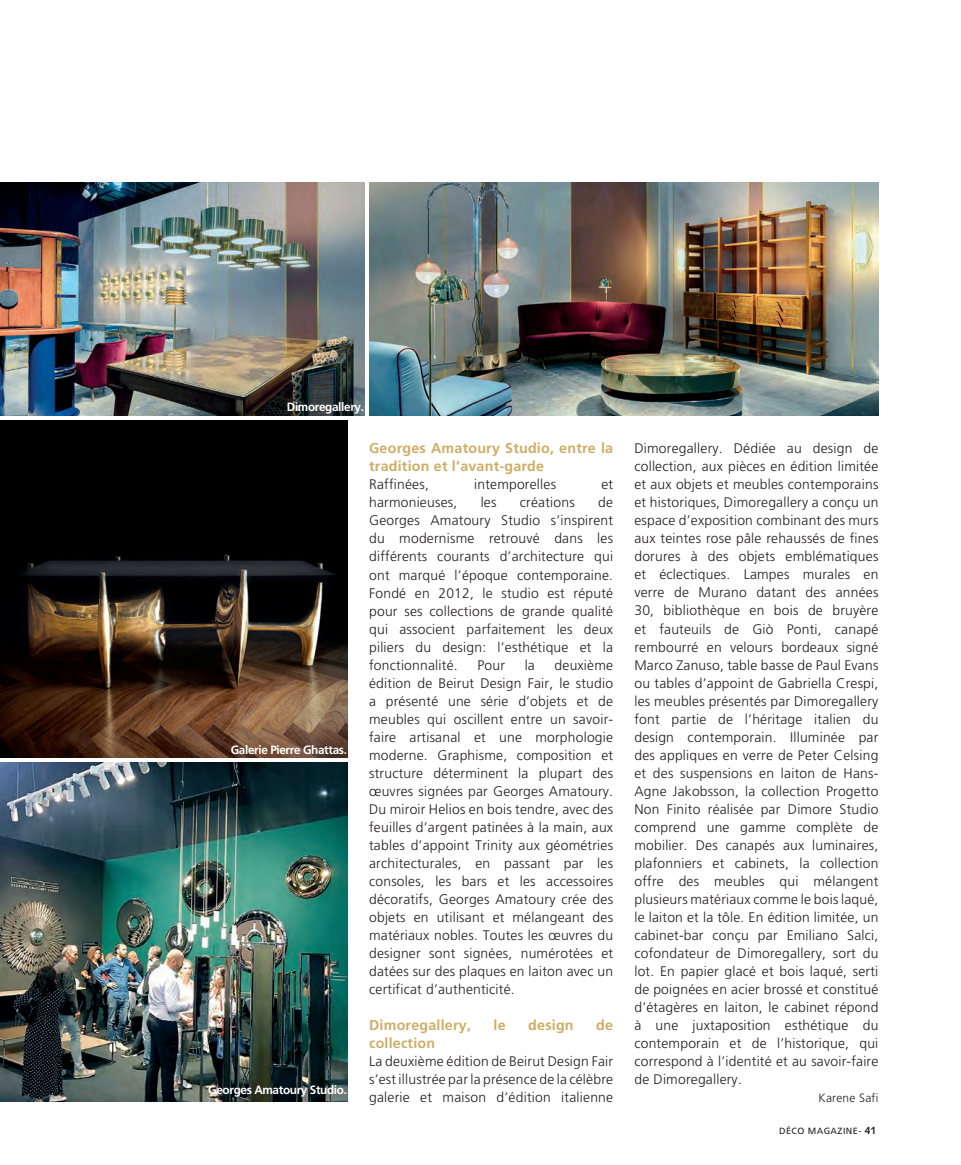
<style>
.page{position:relative;width:961px;height:1165px;background:#fff}
.page>*{position:absolute;margin:0;border:0;box-sizing:border-box;transform-origin:0 0}
.t1{font:700 14.25px/18px "Frutiger";letter-spacing:.015em;color:#cfad66}
.t2{font:300 13.8px/18px "Frutiger";letter-spacing:.015em;color:#231f20;text-align:justify}
.t3{font:700 12px "Frutiger";letter-spacing:-.03em;color:#fff}
.t4{font:300 12px "Frutiger";letter-spacing:.015em;color:#231f20}
.t5{font:9px "Frutiger";letter-spacing:.05em;color:#231f20}
.s1{font-family:"Syntax";font-weight:700;font-size:10.5px}
</style>
<div class="page">
<img style="left:0;top:182px;width:365px;height:234px">
<img style="left:0;top:762px;width:348px;height:338px">
<img style="left:369px;top:182px;width:509px;height:234px">
<img style="left:0;top:420px;width:348px;height:337px">
<p class="t3" style="left:287px;top:402px;width:79px">Dimoregallery.</p>
<p class="t3" style="left:231px;top:744px;width:118px">Galerie Pierre Ghattas.</p>
<p class="t3" style="left:208px;top:1085px;width:140px">Georges Amatoury Studio.</p>
<p class="t1" style="left:369px;top:440px;width:245px">Georges Amatoury Studio, entre la tradition et l’avant-garde</p>
<p class="t2" style="left:369px;top:476px;width:61px">Raffinées,</p>
<p class="t2" style="left:474px;top:476px;width:83px">intemporelles</p>
<p class="t2" style="left:601px;top:476px;width:13px">et</p>
<p class="t2" style="left:369px;top:494px;width:90px">harmonieuses,</p>
<p class="t2" style="left:480px;top:494px;width:17px">les</p>
<p class="t2" style="left:520px;top:494px;width:56px">créations</p>
<p class="t2" style="left:369px;top:494px;width:245px;text-indent:229px">de Georges Amatoury Studio s’inspirent du modernisme retrouvé dans les différents courants d’architecture qui ont marqué l’époque contemporaine.<br>Fondé en 2012, le studio est réputé pour ses collections de grande qualité qui associent parfaitement les deux piliers du design: l’esthétique et la fonctionnalité.</p>
<p class="t2" style="left:369px;top:656px;width:245px;text-indent:185px">deuxième édition de Beirut Design Fair, le studio a présenté une série d’objets et de meubles qui oscillent entre un savoir&shy;faire artisanal et une morphologie moderne. Graphisme, composition et structure déterminent la plupart des œuvres signées par Georges Amatoury.<br>Du miroir Helios en bois tendre, avec des feuilles d’argent patinées à la main, aux tables d’appoint Trinity aux géométries architecturales, en passant par les consoles, les bars et les accessoires décoratifs, Georges Amatoury crée des objets en utilisant et mélangeant des matériaux nobles. Toutes les œuvres du designer sont signées, numérotées et datées sur des plaques en laiton avec un certificat d’authenticité.</p>
<p class="t1" style="left:369px;top:1016px;width:103px">Dimoregallery,</p>
<p class="t1" style="left:493px;top:1016px;width:14px">le</p>
<p class="t1" style="left:528px;top:1016px;width:47px">design</p>
<p class="t1" style="left:596px;top:1016px;width:18px">de</p>
<p class="t1" style="left:369px;top:1034px;width:68px">collection</p>
<p class="t2" style="left:369px;top:1052px;width:245px">La deuxième édition de Beirut Design Fair s’est illustrée par la présence de la célèbre galerie et maison d’édition italienne</p>
<p class="t2" style="left:477px;top:656px;width:29px">Pour</p>
<p class="t2" style="left:524px;top:656px;width:12px">la</p>
<p class="t2" style="left:634px;top:440px;width:245px">Dimoregallery. Dédiée au design de collection, aux pièces en édition limitée et aux objets et meubles contemporains et historiques, Dimoregallery a conçu un espace d’exposition combinant des murs aux teintes rose pâle rehaussés de fines dorures à des objets emblématiques et éclectiques. Lampes murales en verre de Murano datant des années 30, bibliothèque en bois de bruyère et fauteuils de Giò Ponti, canapé rembourré en velours bordeaux signé Marco Zanuso, table basse de Paul Evans ou tables d’appoint de Gabriella Crespi, les meubles présentés par Dimoregallery font partie de l’héritage italien du design contemporain. Illuminée par des appliques en verre de Peter Celsing et des suspensions en laiton de Hans-Agne Jakobsson, la collection Progetto Non Finito réalisée par Dimore Studio comprend une gamme complète de mobilier. Des canapés aux luminaires, plafonniers et cabinets, la collection offre des meubles qui mélangent plusieurs matériaux comme le bois laqué, le laiton et la tôle. En édition limitée, un cabinet-bar conçu par Emiliano Salci, cofondateur de Dimoregallery, sort du lot. En papier glacé et bois laqué, serti de poignées en acier brossé et constitué d’étagères en laiton, le cabinet répond à une juxtaposition esthétique du contemporain et de l’historique, qui correspond à l’identité et au savoir-faire de Dimoregallery.</p>
<p class="t4" style="left:818px;top:1092px;width:61px">Karene Safi</p>
<p class="t5" style="left:778px;top:1125px;width:99px">DÉCO MAGAZINE- <span class="s1">41</span></p>
</div>
